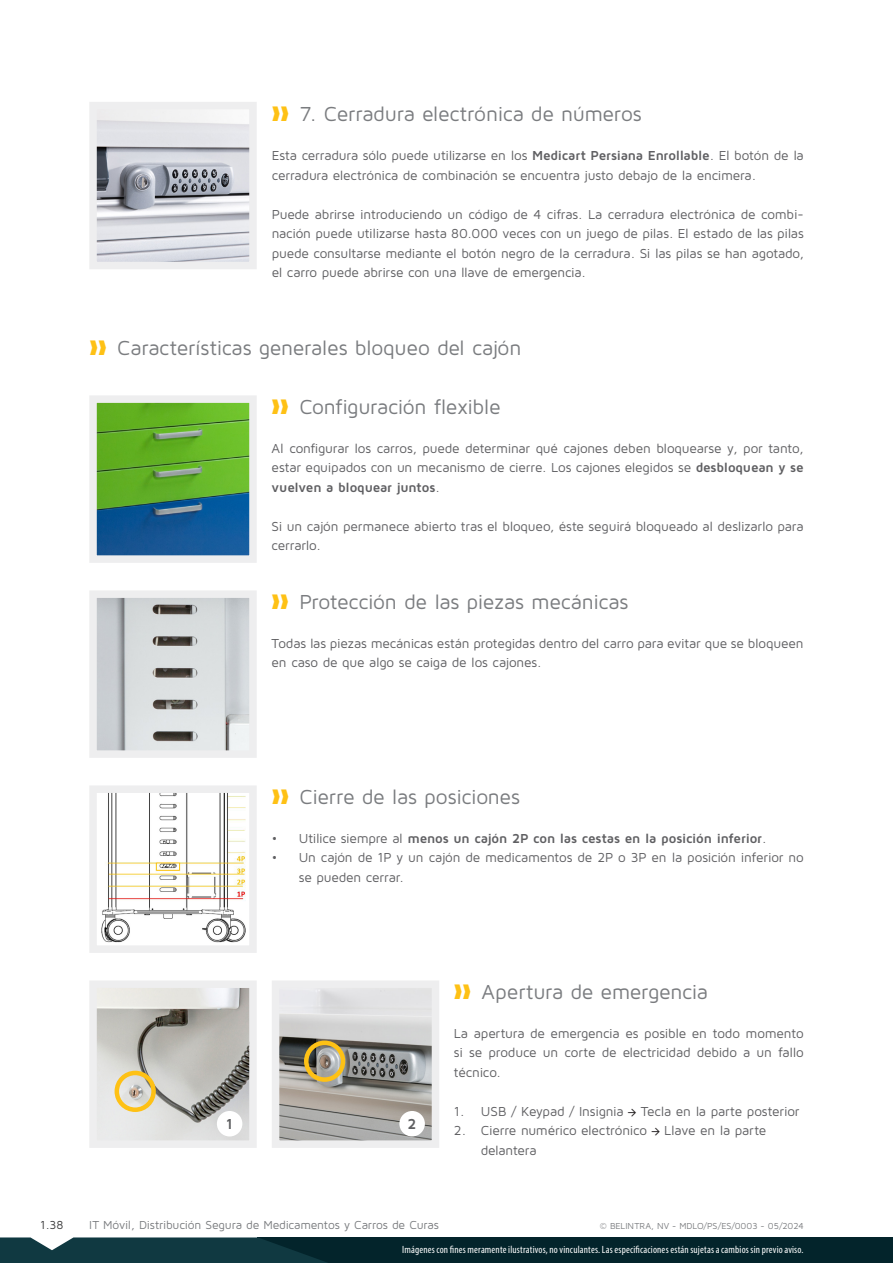
<style>
.page{position:relative;width:893px;height:1263px;background:#fff}
.page>*{position:absolute;margin:0;border:0;box-sizing:border-box;transform-origin:0 0}
.t1{font:21px "Maven Pro";letter-spacing:-.015em;color:#7a7c7f}
.t2{font:700 15px "Maven Pro";color:#5f6062}
.main__body_NL{font:13.5px/19.5px "Maven Pro";letter-spacing:-.015em;color:#5f5f62}
.t3{font:700 13.5px "Maven Pro";letter-spacing:-.01em;color:#5f5f62}
.t4{font:12px "Maven Pro";letter-spacing:-.015em;color:#7a7c7f}
.t5{font:12px "Maven Pro";color:#3c3c3d}
.t6{font:condensed 10.5px "Myriad Pro";letter-spacing:.015em;color:#fff}
.Paragraph_Style_2{font:9px "Maven Pro";letter-spacing:-.005em;color:#7a7c7f}
.s1{color:#fec115}
.s2{font-weight:700}
.s3{font-weight:400}
</style>
<div class="page">
<img style="left:98px;top:404px;width:150px;height:150px">
<div style="left:89px;top:395px;width:168px;height:168px;border:8px solid #eeeeef"></div>
<img style="left:98px;top:599px;width:150px;height:150px">
<div style="left:89px;top:590px;width:168px;height:168px;border:8px solid #eeeeef"></div>
<img style="left:101px;top:794px;width:145px;height:149px">
<div style="left:89px;top:785px;width:168px;height:168px;border:8px solid #eeeeef"></div>
<img style="left:98px;top:989px;width:150px;height:150px">
<div style="left:89px;top:980px;width:168px;height:168px;border:8px solid #eeeeef"></div>
<img style="left:281px;top:989px;width:149px;height:150px">
<div style="left:272px;top:980px;width:167px;height:168px;border:8px solid #eeeeef"></div>
<div style="left:217px;top:1111px;width:25px;height:25px;background:#fff;border-radius:50%"></div>
<div style="left:399px;top:1111px;width:26px;height:25px;background:#fff;border-radius:50%"></div>
<div style="left:115px;top:1071px;width:41px;height:41px;border:4px solid #fec115;border-radius:50%"></div>
<div style="left:304px;top:1040px;width:41px;height:42px;border:4px solid #fec115;border-radius:50%"></div>
<img style="left:98px;top:111px;width:150px;height:149px">
<div style="left:89px;top:102px;width:168px;height:167px;border:8px solid #eeeeef"></div>
<div style="left:258px;top:1237px;width:635px;height:26px;background:#03242b"></div>
<svg style="left:0;top:1237px;width:327px;height:26px;background:#194047"></svg>
<p class="t1" style="left:272px;top:101px;width:371px"><span class="s1">❱❱</span> 7. Cerradura electrónica de números</p>
<p class="main__body_NL" style="left:272px;top:145px;width:534px">Esta cerradura sólo puede utilizarse en los <span class="s2">Medicart Persiana Enrollable</span>. El botón de la cerradura electrónica de combinación se encuentra justo debajo de la encimera.</p>
<p class="main__body_NL" style="left:272px;top:204px;width:534px;text-align:justify">Puede abrirse introduciendo un código de 4 cifras. La cerradura electrónica de combi&shy;nación puede utilizarse hasta 80.000 veces con un juego de pilas. El estado de las pilas puede consultarse mediante el botón negro de la cerradura. Si las pilas se han agotado, el carro puede abrirse con una llave de emergencia.</p>
<p class="t1" style="left:89px;top:335px;width:434px"><span class="s1">❱❱</span> Características generales bloqueo del cajón</p>
<p class="t1" style="left:272px;top:394px;width:231px"><span class="s1">❱❱</span> Configuración flexible</p>
<p class="main__body_NL" style="left:272px;top:438px;width:534px;text-align:justify">Al configurar los carros, puede determinar qué cajones deben bloquearse y, por tanto, estar equipados con un mecanismo de cierre. Los cajones elegidos se <span class="s2">desbloquean y se vuelven a bloquear juntos</span>.</p>
<p class="main__body_NL" style="left:272px;top:516px;width:534px">Si un cajón permanece abierto tras el bloqueo, éste seguirá bloqueado al deslizarlo para cerrarlo.</p>
<p class="t1" style="left:272px;top:589px;width:358px"><span class="s1">❱❱</span> Protección de las piezas mecánicas</p>
<p class="main__body_NL" style="left:272px;top:633px;width:533px">Todas las piezas mecánicas están protegidas dentro del carro para evitar que se bloqueen en caso de que algo se caiga de los cajones.</p>
<p class="t1" style="left:272px;top:784px;width:250px"><span class="s1">❱❱</span> Cierre de las posiciones</p>
<p class="t3" style="left:272px;top:830px;width:496px"><span class="s3">• Utilice siempre al</span> menos un cajón 2P con las cestas en la posición inferior<span class="s3">.</span></p>
<p class="main__body_NL" style="left:299px;top:847px;width:506px;text-indent:-27px">• Un cajón de 1P y un cajón de medicamentos de 2P o 3P en la posición inferior no se pueden cerrar.</p>
<p class="t2" style="left:226px;top:1114px;width:9px">1</p>
<p class="t2" style="left:407px;top:1114px;width:10px">2</p>
<p class="t1" style="left:454px;top:979px;width:256px"><span class="s1">❱❱</span> Apertura de emergencia</p>
<p class="main__body_NL" style="left:454px;top:1023px;width:351px;text-align:justify">La apertura de emergencia es posible en todo momento si se produce un corte de electricidad debido a un fallo técnico.</p>
<p class="main__body_NL" style="left:454px;top:1101px;width:171px">1. USB / Keypad / Insignia</p>
<p class="main__body_NL" style="left:641px;top:1101px;width:160px">Tecla en la parte posterior</p>
<p class="main__body_NL" style="left:454px;top:1120px;width:195px">2. Cierre numérico electrónico</p>
<p class="main__body_NL" style="left:664px;top:1120px;width:104px">Llave en la parte</p>
<p class="main__body_NL" style="left:481px;top:1140px;width:57px">delantera</p>
<p class="t5" style="left:40px;top:1217px;width:25px">1.38</p>
<p class="t4" style="left:89px;top:1217px;width:351px">IT Móvil, Distribución Segura de Medicamentos y Carros de Curas</p>
<p class="t6" style="left:402px;top:1244px;width:403px">Imágenes con fines meramente ilustrativos, no vinculantes. Las especificaciones están sujetas a cambios sin previo aviso.</p>
<p class="Paragraph_Style_2" style="left:600px;top:1220px;width:205px">© BELINTRA, NV - MDLO/PS/ES/0003 - 05/2024</p>
</div>
